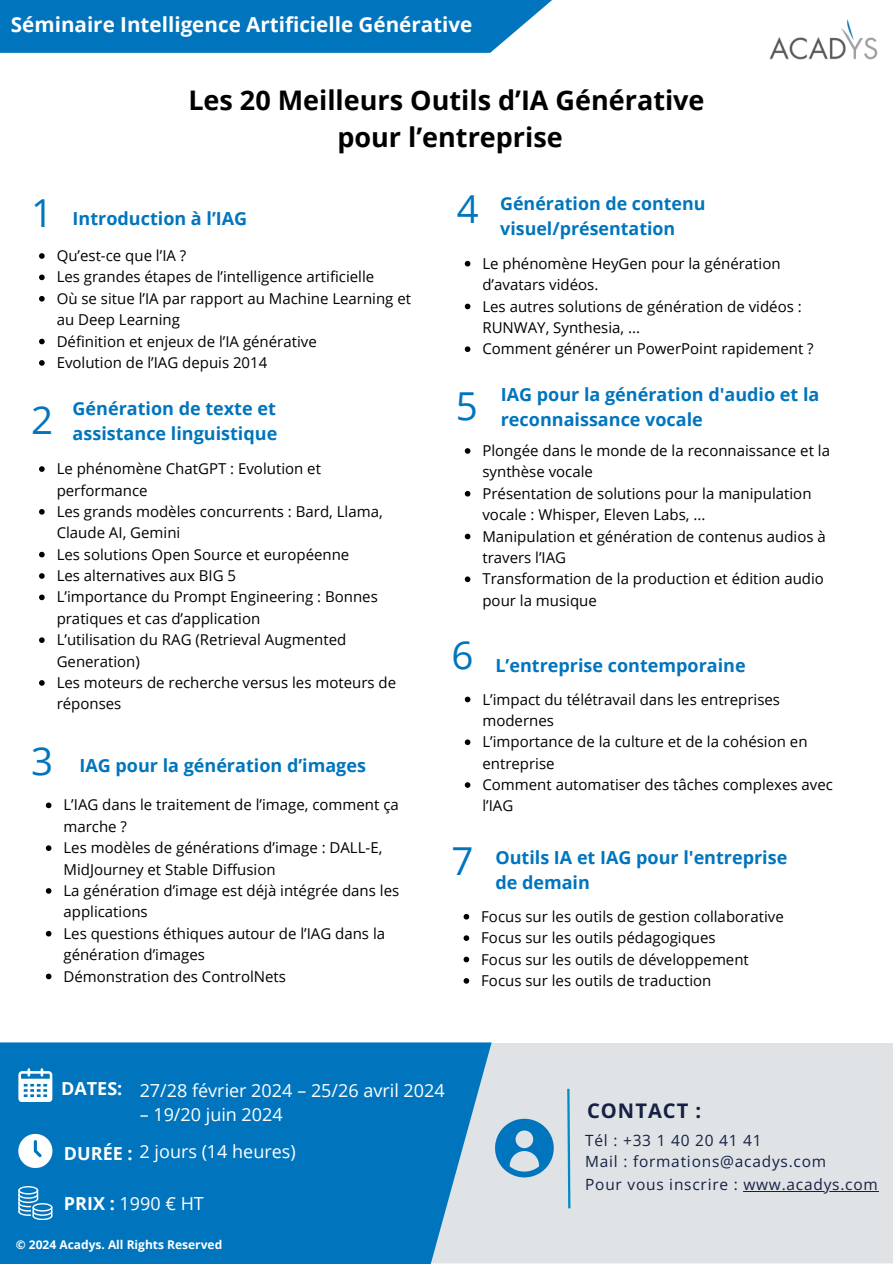
<style>
.page{position:relative;width:893px;height:1264px;background:#fff}
.page>*{position:absolute;margin:0;border:0;box-sizing:border-box;transform-origin:0 0}
.t1{font:38.55px "Open Sans";color:#0075bd}
.t2{font:700 27px/37.2px "Open Sans";color:#000;text-align:center}
.t3{font:700 20.7px "Open Sans";color:#fff}
.t4{font:700 20.1px "Open Sans";letter-spacing:.05em;color:#162044}
.t5{font:700 18px/24.8px "Open Sans";color:#0075bd}
.t6{font:18px "Open Sans";color:#fff}
.t7{font:700 18px "Open Sans";color:#fff}
.t8{font:700 17.85px/24.8px "Open Sans";color:#0075bd}
.t9{font:15.45px "Open Sans";letter-spacing:.05em;color:#162044}
.t10{font:15px/21.3px "Open Sans";color:#000}
.t11{font:700 12px "Open Sans";color:#fff}
.s1{font-weight:700}
</style>
<div class="page">
<svg style="left:0;top:0;width:552px;height:53px;background:#0e7dc0"></svg>
<svg style="left:39px;top:253px;width:6px;height:6px"></svg>
<svg style="left:39px;top:274px;width:6px;height:6px"></svg>
<svg style="left:39px;top:296px;width:6px;height:5px"></svg>
<svg style="left:39px;top:339px;width:6px;height:5px"></svg>
<svg style="left:39px;top:360px;width:6px;height:6px"></svg>
<svg style="left:39px;top:466px;width:6px;height:6px"></svg>
<svg style="left:39px;top:509px;width:6px;height:5px"></svg>
<svg style="left:39px;top:552px;width:6px;height:5px"></svg>
<svg style="left:39px;top:573px;width:6px;height:6px"></svg>
<svg style="left:39px;top:594px;width:6px;height:6px"></svg>
<svg style="left:39px;top:637px;width:6px;height:6px"></svg>
<svg style="left:39px;top:680px;width:6px;height:5px"></svg>
<svg style="left:46px;top:802px;width:5px;height:6px"></svg>
<svg style="left:46px;top:845px;width:5px;height:6px"></svg>
<svg style="left:46px;top:888px;width:5px;height:5px"></svg>
<svg style="left:46px;top:930px;width:5px;height:6px"></svg>
<svg style="left:46px;top:973px;width:5px;height:6px"></svg>
<svg style="left:465px;top:261px;width:5px;height:5px"></svg>
<svg style="left:465px;top:303px;width:5px;height:6px"></svg>
<svg style="left:465px;top:346px;width:5px;height:6px"></svg>
<svg style="left:465px;top:448px;width:5px;height:6px"></svg>
<svg style="left:465px;top:491px;width:5px;height:5px"></svg>
<svg style="left:465px;top:533px;width:5px;height:6px"></svg>
<svg style="left:465px;top:576px;width:5px;height:6px"></svg>
<svg style="left:465px;top:696px;width:5px;height:6px"></svg>
<svg style="left:465px;top:739px;width:5px;height:6px"></svg>
<svg style="left:465px;top:782px;width:5px;height:5px"></svg>
<svg style="left:463px;top:913px;width:6px;height:6px"></svg>
<svg style="left:463px;top:935px;width:6px;height:5px"></svg>
<svg style="left:463px;top:956px;width:6px;height:6px"></svg>
<svg style="left:463px;top:978px;width:6px;height:5px"></svg>
<div style="left:491px;top:1042px;width:401px;height:221px;background:#dfe3e6"></div>
<svg style="left:495px;top:1118px;width:58px;height:59px;background:#5da3ce"></svg>
<svg style="left:566px;top:1086px;width:5px;height:124px"></svg>
<div style="left:0;top:1042px;width:491px;height:221px;background:#0075bd"></div>
<svg style="left:18px;top:1068px;width:34px;height:33px"></svg>
<svg style="left:18px;top:1133px;width:34px;height:34px"></svg>
<svg style="left:18px;top:1185px;width:34px;height:34px"></svg>
<hr style="left:743px;top:1190px;width:135px;height:1px;background:#162044">
<img style="left:769px;top:19px;width:109px;height:41px">
<h3 class="t3" style="left:11px;top:10px;width:463px">Séminaire Intelligence Artificielle Générative</h3>
<p class="t2" style="left:188px;top:81px;width:517px">Les 20 Meilleurs Outils d’IA Générative pour l’entreprise</p>
<p class="t1" style="left:31px;top:186px;width:23px">1</p>
<h1 class="t5" style="left:73px;top:205px;width:176px">Introduction à l’IAG</h1>
<h6 class="t10" style="left:57px;top:244px;width:131px">Qu’est-ce que l’IA ?</h6>
<p class="t10" style="left:57px;top:266px;width:319px">Les grandes étapes de l’intelligence artificielle</p>
<p class="t10" style="left:57px;top:287px;width:356px">Où se situe l’IA par rapport au Machine Learning et au Deep Learning</p>
<p class="t10" style="left:57px;top:330px;width:261px">Définition et enjeux de l’IA générative</p>
<p class="t10" style="left:57px;top:351px;width:212px">Evolution de l’IAG depuis 2014</p>
<p class="t1" style="left:31px;top:393px;width:23px">2</p>
<p class="t5" style="left:73px;top:396px;width:206px">Génération de texte et assistance linguistique</p>
<h6 class="t10" style="left:57px;top:457px;width:266px">Le phénomène ChatGPT : Evolution et performance</h6>
<p class="t10" style="left:57px;top:500px;width:327px">Les grands modèles concurrents : Bard, Llama,<br>Claude AI, Gemini</p>
<p class="t10" style="left:57px;top:543px;width:294px">Les solutions Open Source et européenne</p>
<p class="t10" style="left:57px;top:564px;width:181px">Les alternatives aux BIG 5</p>
<p class="t10" style="left:57px;top:586px;width:322px">L’importance du Prompt Engineering : Bonnes pratiques et cas d’application</p>
<p class="t10" style="left:57px;top:628px;width:291px">L’utilisation du RAG (Retrieval Augmented<br>Generation)</p>
<p class="t10" style="left:57px;top:671px;width:341px">Les moteurs de recherche versus les moteurs de réponses</p>
<p class="t1" style="left:31px;top:733px;width:23px">3</p>
<p class="t5" style="left:79px;top:752px;width:288px">IAG pour la génération d’images</p>
<h6 class="t10" style="left:63px;top:794px;width:337px">L’IAG dans le traitement de l’image, comment ça marche ?</h6>
<p class="t10" style="left:63px;top:836px;width:320px">Les modèles de générations d’image : DALL-E,<br>MidJourney et Stable Diffusion</p>
<p class="t10" style="left:63px;top:879px;width:337px">La génération d’image est déjà intégrée dans les applications</p>
<p class="t10" style="left:63px;top:922px;width:323px">Les questions éthiques autour de l’IAG dans la génération d’images</p>
<p class="t10" style="left:63px;top:965px;width:224px">Démonstration des ControlNets</p>
<p class="t1" style="left:457px;top:181px;width:23px">4</p>
<p class="t8" style="left:500px;top:190px;width:207px">Génération de contenu visuel/présentation</p>
<h6 class="t10" style="left:482px;top:252px;width:300px">Le phénomène HeyGen pour la génération d’avatars vidéos.</h6>
<p class="t10" style="left:482px;top:295px;width:321px">Les autres solutions de génération de vidéos :<br>RUNWAY, Synthesia, ...</p>
<p class="t10" style="left:482px;top:338px;width:333px">Comment générer un PowerPoint rapidement ?</p>
<p class="t1" style="left:455px;top:378px;width:23px">5</p>
<p class="t5" style="left:500px;top:381px;width:320px">IAG pour la génération d'audio et la reconnaissance vocale</p>
<h6 class="t10" style="left:482px;top:439px;width:349px">Plongée dans le monde de la reconnaissance et la synthèse vocale</h6>
<p class="t10" style="left:482px;top:482px;width:330px">Présentation de solutions pour la manipulation vocale : Whisper, Eleven Labs, ...</p>
<p class="t10" style="left:482px;top:525px;width:345px">Manipulation et génération de contenus audios à travers l’IAG</p>
<p class="t10" style="left:482px;top:568px;width:343px">Transformation de la production et édition audio pour la musique</p>
<p class="t1" style="left:451px;top:628px;width:23px">6</p>
<p class="t5" style="left:495px;top:653px;width:252px">L’entreprise contemporaine</p>
<h6 class="t10" style="left:482px;top:688px;width:299px">L’impact du télétravail dans les entreprises modernes</h6>
<p class="t10" style="left:482px;top:730px;width:326px">L’importance de la culture et de la cohésion en entreprise</p>
<p class="t10" style="left:482px;top:773px;width:352px">Comment automatiser des tâches complexes avec l’IAG</p>
<p class="t1" style="left:451px;top:833px;width:23px">7</p>
<p class="t5" style="left:495px;top:844px;width:293px">Outils IA et IAG pour l'entreprise de demain</p>
<h6 class="t10" style="left:481px;top:905px;width:304px">Focus sur les outils de gestion collaborative</h6>
<p class="t10" style="left:481px;top:926px;width:236px">Focus sur les outils pédagogiques</p>
<p class="t10" style="left:481px;top:948px;width:269px">Focus sur les outils de développement</p>
<p class="t10" style="left:481px;top:969px;width:232px">Focus sur les outils de traduction</p>
<p class="t7" style="left:61px;top:1075px;width:63px">DATES:</p>
<p class="t7" style="left:64px;top:1140px;width:70px">DURÉE :</p>
<h4 class="t6" style="left:140px;top:1077px;width:306px">27/28 février 2024 – 25/26 avril 2024</h4>
<p class="t6" style="left:140px;top:1102px;width:144px">– 19/20 juin 2024</p>
<h5 class="t6" style="left:140px;top:1138px;width:158px">2 jours (14 heures)</h5>
<p class="t6" style="left:64px;top:1190px;width:141px"><span class="s1">PRIX :</span> 1990 € HT</p>
<p class="t11" style="left:16px;top:1236px;width:208px">© 2024 Acadys. All Rights Reserved</p>
<p class="t4" style="left:587px;top:1096px;width:116px">CONTACT :</p>
<p class="t9" style="left:585px;top:1129px;width:178px">Tél : +33 1 40 20 41 41</p>
<p class="t9" style="left:585px;top:1150px;width:242px">Mail : formations@acadys.com</p>
<h4 class="t9" style="left:585px;top:1172px;width:294px">Pour vous inscrire : www.acadys.com</h4>
</div>
